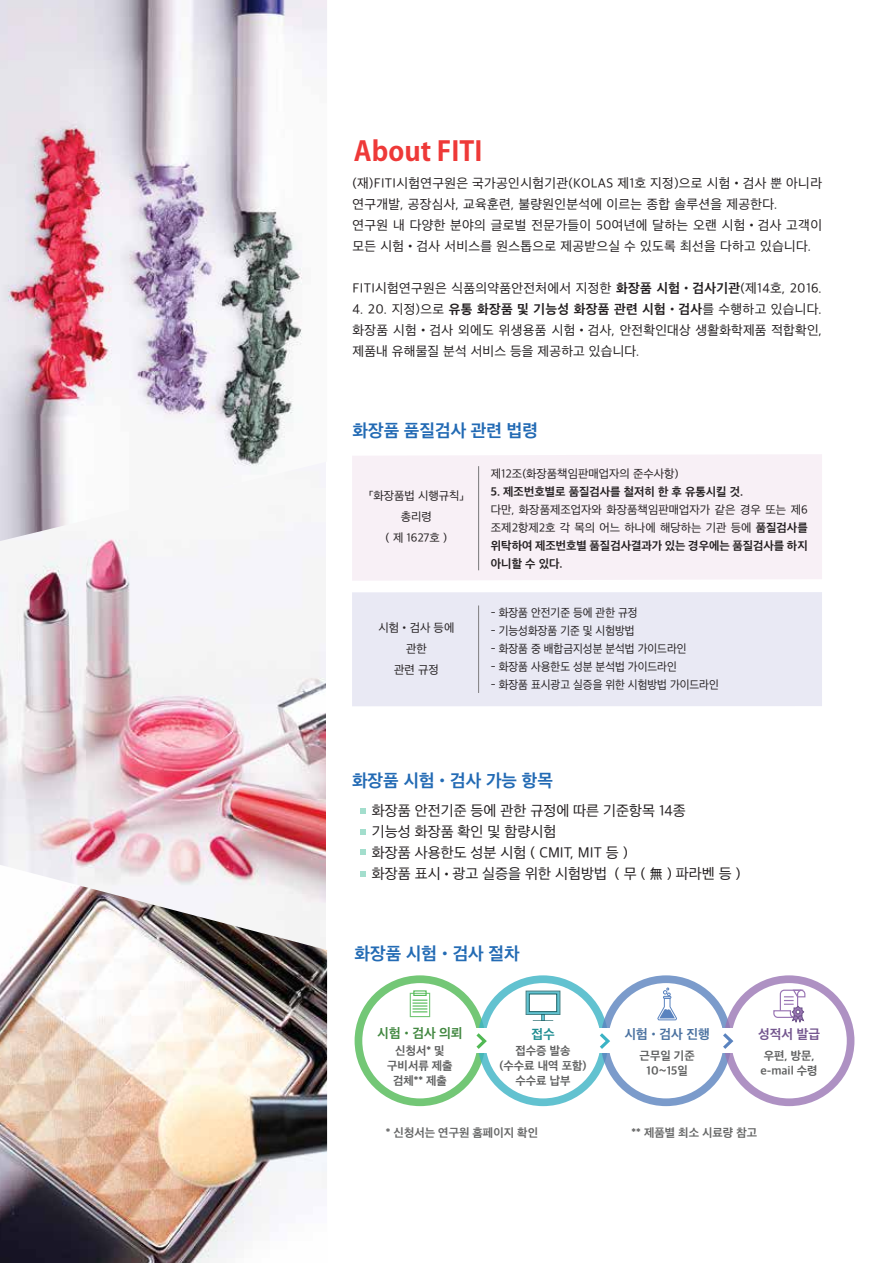
<style>
.page{position:relative;width:893px;height:1263px;background:#fff}
.page>*{position:absolute;margin:0;border:0;box-sizing:border-box;transform-origin:0 0}
.t1{font:700 27px "Adobe Gothic Std";color:#ee3938}
.t2{font:700 18px "Apple SD Gothic Neo";color:#226ab4}
.t3{font:700 18px "Apple SD Gothic Neo";color:#236bb4}
.t4{font:15px/21px "Apple SD Gothic Neo";color:#231f20}
.t5{font:13.5px/21px "Apple SD Gothic Neo";letter-spacing:.025em;color:#231f20}
.t6{font:700 13.5px "Apple SD Gothic Neo";color:#418740}
.t7{font:700 13.5px "Apple SD Gothic Neo";color:#4a71a0}
.t8{font:700 13.5px "Apple SD Gothic Neo";color:#73558e}
.t9{font:700 13.5px "Apple SD Gothic Neo";color:#1f8d91}
.t10{font:12px/21px "Apple SD Gothic Neo";color:#231f20;text-align:center}
.t11{font:12px "Apple SD Gothic Neo";color:#231f20;scale:.94 1}
.t12{font:700 12px/15px "Apple SD Gothic Neo";color:#5e5f5f;text-align:center}
.t13{font:700 12px "Apple SD Gothic Neo";color:#666767}
.t14{font:700 12px "Apple SD Gothic Neo";color:#231f20}
.s1{font-weight:700}
.s2{font-weight:400;color:#236bb4}
.s3{font-size:13.5px}
.s4{font-weight:400}
.s5{font-weight:400;color:#41873f}
.s6{font-weight:400;color:#4a72a0}
</style>
<div class="page">
<img style="left:0;top:541px;width:326px;height:324px">
<img style="left:0;top:865px;width:327px;height:398px">
<img style="left:0;top:0;width:327px;height:541px">
<div style="left:352px;top:454px;width:470px;height:127px;background:#f8f0f6"></div>
<hr style="left:478px;top:466px;width:1px;height:104px;background:#7f7e80">
<div style="left:352px;top:592px;width:470px;height:114px;background:#e9e9f4"></div>
<hr style="left:478px;top:605px;width:1px;height:88px;background:#7f7e80">
<svg style="left:360px;top:808px;width:5px;height:5px"></svg>
<svg style="left:360px;top:829px;width:5px;height:5px"></svg>
<svg style="left:360px;top:849px;width:5px;height:5px"></svg>
<svg style="left:360px;top:871px;width:5px;height:5px"></svg>
<svg style="left:355px;top:975px;width:130px;height:131px;background:#77c87a"></svg>
<div style="left:362px;top:983px;width:116px;height:115px;background:#fff;border-radius:50%"></div>
<svg style="left:478px;top:975px;width:130px;height:131px;background:#66c3d0"></svg>
<div style="left:485px;top:983px;width:116px;height:115px;background:#fff;border-radius:50%"></div>
<svg style="left:601px;top:975px;width:130px;height:131px;background:#7e9dcc"></svg>
<div style="left:608px;top:983px;width:116px;height:115px;background:#fff;border-radius:50%"></div>
<svg style="left:724px;top:975px;width:130px;height:131px;background:#af93c4"></svg>
<div style="left:731px;top:983px;width:116px;height:115px;background:#fff;border-radius:50%"></div>
<div style="left:460px;top:1028px;width:291px;height:25px;background:#fff"></div>
<div style="left:410px;top:993px;width:20px;height:24px;border:1px solid #51b954"></div>
<div style="left:413px;top:990px;width:14px;height:6px;border:1px solid #51b954"></div>
<svg style="left:413px;top:999px;width:14px;height:13px"></svg>
<svg style="left:476px;top:1033px;width:11px;height:16px"></svg>
<svg style="left:526px;top:991px;width:34px;height:24px"></svg>
<div style="left:529px;top:994px;width:28px;height:18px;background:#fff;border:1px solid #1b6266"></div>
<svg style="left:533px;top:1014px;width:20px;height:7px"></svg>
<svg style="left:600px;top:1033px;width:10px;height:16px"></svg>
<svg style="left:658px;top:988px;width:19px;height:32px"></svg>
<svg style="left:723px;top:1033px;width:10px;height:16px"></svg>
<svg style="left:773px;top:989px;width:33px;height:33px"></svg>
<h1 class="t1" style="left:354px;top:135px;width:130px">About FITI</h1>
<p class="t5" style="left:353px;top:173px;width:471px">(재)FITI시험연구원은 국가공인시험기관(KOLAS 제1호 지정)으로 시험•검사 뿐 아니라 연구개발, 공장심사, 교육훈련, 불량원인분석에 이르는 종합 솔루션을 제공한다.<br>연구원 내 다양한 분야의 글로벌 전문가들이 50여년에 달하는 오랜 시험•검사 고객이 모든 시험•검사 서비스를 원스톱으로 제공받으실 수 있도록 최선을 다하고 있습니다.</p>
<p class="t5" style="left:353px;top:278px;width:471px">FITI시험연구원은 식품의약품안전처에서 지정한 <span class="s1">화장품 시험•검사기관</span>(제14호, 2016.</p>
<p class="t5" style="left:353px;top:299px;width:471px;text-align:justify">4. 20. 지정)으로 <span class="s1">유통 화장품 및 기능성 화장품 관련 시험•검사</span>를 수행하고 있습니다. 화장품 시험•검사 외에도 위생용품 시험•검사, 안전확인대상 생활화학제품 적합확인, 제품내 유해물질 분석 서비스 등을 제공하고 있습니다.</p>
<h2 class="t2" style="left:352px;top:421px;width:187px">화장품 품질검사 관련 법령</h2>
<p class="t10" style="left:369px;top:485px;width:96px">「화장품법 시행규칙」총리령<br>（제 1627호）</p>
<p class="t10" style="left:379px;top:617px;width:77px">시험•검사 등에 관한<br>관련 규정</p>
<p class="t10" style="left:491px;top:464px;width:189px">제12조(화장품책임판매업자의 준수사항)</p>
<p class="t14" style="left:491px;top:485px;width:254px">5. 제조번호별로 품질검사를 철저히 한 후 유통시킬 것.</p>
<p class="t10" style="left:491px;top:501px;width:318px;line-height:18px;text-align:justify">다만, 화장품제조업자와 화장품책임판매업자가 같은 경우 또는 제6 조제2항제2호 각 목의 어느 하나에 해당하는 기관 등에 <span class="s1">품질검사를 위탁하여 제조번호별 품질검사결과가 있는 경우에는 품질검사를 하지 아니할 수 있다.</span></p>
<p class="t11" style="left:491px;top:606px;width:158px">- 화장품 안전기준 등에 관한 규정</p>
<p class="t11" style="left:491px;top:624px;width:154px">- 기능성화장품 기준 및 시험방법</p>
<p class="t11" style="left:491px;top:642px;width:210px">- 화장품 중 배합금지성분 분석법 가이드라인</p>
<p class="t11" style="left:491px;top:660px;width:199px">- 화장품 사용한도 성분 분석법 가이드라인</p>
<p class="t11" style="left:491px;top:678px;width:244px">- 화장품 표시광고 실증을 위한 시험방법 가이드라인</p>
<h2 class="t2" style="left:352px;top:770px;width:203px">화장품 시험<span class="s2">•</span>검사 가능 항목</h2>
<p class="t4" style="left:372px;top:801px;width:374px">화장품 안전기준 등에 관한 규정에 따른 기준항목 14종<br>기능성 화장품 확인 및 함량시험<br>화장품 사용한도 성분 시험（CMIT, MIT 등）<br>화장품 표시<span class="s3">•</span>광고 실증을 위한 시험방법 （무（無）파라벤 등）</p>
<h2 class="t3" style="left:355px;top:944px;width:167px">화장품 시험<span class="s4">•</span>검사 절차</h2>
<p class="t6" style="left:377px;top:1025px;width:87px">시험<span class="s5">•</span>검사 의뢰</p>
<p class="t12" style="left:387px;top:1044px;width:67px">신청서* 및 구비서류 제출 검체** 제출</p>
<p class="t9" style="left:531px;top:1027px;width:25px">접수</p>
<p class="t12" style="left:499px;top:1044px;width:89px">접수증 발송 (수수료 내역 포함) 수수료 납부</p>
<p class="t7" style="left:624px;top:1026px;width:87px">시험<span class="s6">•</span>검사 진행</p>
<p class="t12" style="left:640px;top:1048px;width:57px">근무일 기준<br>10~15일</p>
<p class="t8" style="left:758px;top:1027px;width:63px">성적서 발급</p>
<p class="t12" style="left:760px;top:1049px;width:59px;text-align:left">우편, 방문, e-mail 수령</p>
<p class="t13" style="left:386px;top:1126px;width:154px">* 신청서는 연구원 홈페이지 확인</p>
<p class="t13" style="left:632px;top:1126px;width:127px">** 제품별 최소 시료량 참고</p>
</div>
